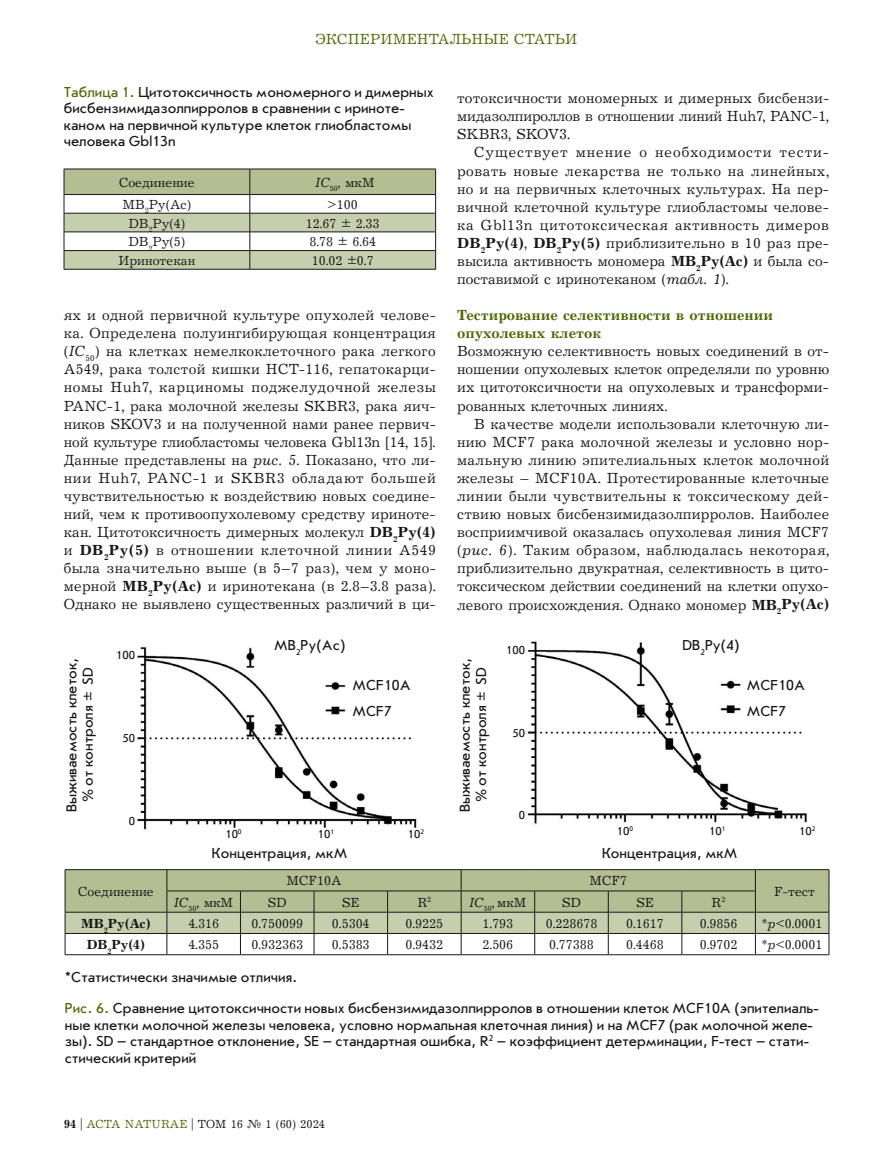
<style>
.page{position:relative;width:893px;height:1170px;background:#fff}
.page>*{position:absolute;margin:0;border:0;box-sizing:border-box;transform-origin:0 0}
.t1{font:15px/18px "Journal";color:#181716;text-align:justify}
.t2{font:15px/16.5px "Journal Sans C";color:#181716}
.t3{font:700 15px/18px "Journal";color:#4e6804}
.t4{font:15px "Journal";letter-spacing:.01em;color:#4e6804}
.t5{font:13.5px "Journal";color:#181716}
.t6{font:700 13.5px "Journal";color:#181716}
.t7{font:12px "Journal";letter-spacing:.005em;color:#181716}
.t8{font:12px "Journal Sans C";color:#181716}
.s1{color:#4e6804}
.s2{font-style:italic}
.s3{font-weight:700}
</style>
<div class="page">
<hr style="left:64px;top:269px;width:186px;height:1px;background:#181716">
<hr style="left:250px;top:269px;width:186px;height:1px;background:#181716">
<svg style="left:64px;top:169px;width:372px;height:100px"></svg>
<hr style="left:64px;top:194px;width:186px;height:1px;background:#181716">
<hr style="left:250px;top:194px;width:186px;height:1px;background:#181716">
<img style="left:65px;top:641px;width:764px;height:315px">
<hr style="left:65px;top:954px;width:102px;height:1px;background:#181716">
<hr style="left:167px;top:954px;width:73px;height:1px;background:#181716">
<hr style="left:240px;top:954px;width:74px;height:1px;background:#181716">
<hr style="left:314px;top:954px;width:74px;height:1px;background:#181716">
<hr style="left:388px;top:954px;width:73px;height:1px;background:#181716">
<hr style="left:461px;top:954px;width:74px;height:1px;background:#181716">
<hr style="left:535px;top:954px;width:73px;height:1px;background:#181716">
<hr style="left:608px;top:954px;width:74px;height:1px;background:#181716">
<hr style="left:682px;top:954px;width:73px;height:1px;background:#181716">
<hr style="left:755px;top:954px;width:74px;height:1px;background:#181716">
<svg style="left:65px;top:869px;width:765px;height:85px"></svg>
<hr style="left:167px;top:890px;width:73px;height:1px;background:#181716">
<hr style="left:240px;top:890px;width:74px;height:1px;background:#181716">
<hr style="left:314px;top:890px;width:74px;height:1px;background:#181716">
<hr style="left:388px;top:890px;width:73px;height:1px;background:#181716">
<p class="t4" style="left:316px;top:30px;width:263px">ЭКСПЕРИМЕНТАЛЬНЫЕ СТАТЬИ</p>
<p class="t2" style="left:64px;top:84px;width:372px"><span class="s1">Таблица 1.</span> Цитотоксичность мономерного и димерных бисбензимидазолпирролов в сравнении с ириноте&shy;каном на первичной культуре клеток глиобластомы человека Gbl13n</p>
<p class="t5" style="left:119px;top:175px;width:77px">Соединение</p>
<p class="t5" style="left:316px;top:175px;width:60px"><span class="s2">IC</span><sub>50</sub>, мкМ</p>
<p class="t5" style="left:123px;top:197px;width:70px">MB<sub>2</sub>Py(Ac)</p>
<p class="t5" style="left:328px;top:197px;width:32px">&gt;100</p>
<p class="t5" style="left:128px;top:215px;width:58px">DB<sub>2</sub>Py(4)</p>
<p class="t5" style="left:306px;top:215px;width:75px">12.67 ± 2.33</p>
<p class="t5" style="left:128px;top:234px;width:58px">DB<sub>2</sub>Py(5)</p>
<p class="t5" style="left:309px;top:234px;width:68px">8.78 ± 6.64</p>
<p class="t5" style="left:118px;top:253px;width:78px">Иринотекан</p>
<p class="t5" style="left:312px;top:253px;width:63px">10.02 ±0.7</p>
<p class="t1" style="left:64px;top:307px;width:374px">ях и одной первичной культуре опухолей челове&shy;ка. Определена полуингибирующая концентрация (<span class="s2">IC</span><sub>50</sub>) на клетках немелкоклеточного рака легкого A549, рака толстой кишки HCT-116, гепатокарци&shy;номы Huh7, карциномы поджелудочной железы PANC-1, рака молочной железы SKBR3, рака яич&shy;ников SKOV3 и на полученной нами ранее первич&shy;ной культуре глиобластомы человека Gbl13n [14, 15].<br>Данные представлены на <span class="s2">рис. 5</span>. Показано, что ли&shy;нии Huh7, PANC-1 и SKBR3 обладают большей чувствительностью к воздействию новых соедине&shy;ний, чем к противоопухолевому средству ириноте&shy;кан. Цитотоксичность димерных молекул <span class="s3">DB</span><sub>2</sub><span class="s3">Py(4) </span>и <span class="s3">DB</span><sub>2</sub><span class="s3">Py(5)</span> в отношении клеточной линии A549 была значительно выше (в 5–7 раз), чем у моно&shy;мерной <span class="s3">MB</span><sub>2</sub><span class="s3">Py(Ac)</span> и иринотекана (в 2.8–3.8 раза).<br>Однако не выявлено существенных различий в ци-</p>
<p class="t1" style="left:457px;top:90px;width:374px">тотоксичности мономерных и димерных бисбензи&shy;мидазолпироллов в отношении линий Huh7, PANC-1, SKBR3, SKOV3.</p>
<p class="t1" style="left:457px;top:144px;width:374px;text-indent:17px">Существует мнение о необходимости тести&shy;ровать новые лекарства не только на линейных, но и на первичных клеточных культурах. На пер&shy;вичной клеточной культуре глиобластомы челове&shy;ка Gbl13n цитотоксическая активность димеров <span class="s3">DB</span><sub>2</sub><span class="s3">Py(4)</span>, <span class="s3">DB</span><sub>2</sub><span class="s3">Py(5)</span> приблизительно в 10 раз пре&shy;высила активность мономера <span class="s3">MB</span><sub>2</sub><span class="s3">Py(Ac)</span> и была со&shy;поставимой с иринотеканом (<span class="s2">табл. 1</span>).</p>
<p class="t3" style="left:457px;top:306px;width:317px">Тестирование селективности в отношении опухолевых клеток</p>
<p class="t1" style="left:457px;top:343px;width:374px">Возможную селективность новых соединений в от&shy;ношении опухолевых клеток определяли по уровню их цитотоксичности на опухолевых и трансформи&shy;рованных клеточных линиях.</p>
<p class="t1" style="left:457px;top:415px;width:374px;text-indent:17px">В качестве модели использовали клеточную ли&shy;нию MCF7 рака молочной железы и условно нор&shy;мальную линию эпителиальных клеток молочной железы – MCF10A. Протестированные клеточные линии были чувствительны к токсическому дей&shy;ствию новых бисбензимидазолпирролов. Наиболее восприимчивой оказалась опухолевая линия MCF7 (<span class="s2">рис. 6</span>). Таким образом, наблюдалась некоторая, приблизительно двукратная, селективность в цито&shy;токсическом действии соединений на клетки опухо&shy;левого происхождения. Однако мономер <span class="s3">МB</span><sub>2</sub><span class="s3">Py(Ac)</span></p>
<p class="t2" style="left:274px;top:637px;width:73px">MB<sub>2</sub>Py(Ac)</p>
<p class="t2" style="left:682px;top:637px;width:59px">DB<sub>2</sub>Py(4)</p>
<p class="t2" style="left:352px;top:673px;width:60px;line-height:25.5px">MCF10A<br>MCF7</p>
<p class="t2" style="left:747px;top:673px;width:60px;line-height:25.5px">MCF10A<br>MCF7</p>
<p class="t8" style="left:506px;top:644px;width:20px">100</p>
<p class="t8" style="left:116px;top:649px;width:20px">100</p>
<p class="t2" style="left:64px;top:812px;width:156px;text-align:center;rotate:-90deg">Выживаемость клеток, % от контроля ± SD</p>
<p class="t2" style="left:457px;top:812px;width:156px;text-align:center;rotate:-90deg">Выживаемость клеток, % от контроля ± SD</p>
<p class="t2" style="left:212px;top:845px;width:137px">Концентрация, мкМ</p>
<p class="t2" style="left:602px;top:845px;width:137px">Концентрация, мкМ</p>
<p class="t8" style="left:512px;top:726px;width:14px">50</p>
<p class="t8" style="left:122px;top:732px;width:14px">50</p>
<p class="t8" style="left:519px;top:809px;width:8px">0</p>
<p class="t8" style="left:129px;top:814px;width:8px">0</p>
<p class="t8" style="left:225px;top:828px;width:18px">10<sup>0</sup></p>
<p class="t8" style="left:318px;top:828px;width:18px">10<sup>1</sup></p>
<p class="t8" style="left:408px;top:828px;width:18px">10<sup>2</sup></p>
<p class="t8" style="left:617px;top:824px;width:18px">10<sup>0</sup></p>
<p class="t8" style="left:709px;top:824px;width:18px">10<sup>1</sup></p>
<p class="t8" style="left:799px;top:824px;width:18px">10<sup>2</sup></p>
<p class="t5" style="left:78px;top:883px;width:77px">Соединение</p>
<p class="t5" style="left:287px;top:873px;width:56px">MCF10A</p>
<p class="t5" style="left:590px;top:873px;width:39px">MCF7</p>
<p class="t5" style="left:174px;top:894px;width:60px"><span class="s2">IC</span><sub>50</sub>, мкM</p>
<p class="t5" style="left:268px;top:894px;width:20px">SD</p>
<p class="t5" style="left:342px;top:894px;width:19px">SE</p>
<p class="t5" style="left:417px;top:894px;width:15px">R<sup>2</sup></p>
<p class="t5" style="left:469px;top:894px;width:58px"><span class="s2">IC</span><sub>50</sub>, мкM</p>
<p class="t5" style="left:562px;top:894px;width:20px">SD</p>
<p class="t5" style="left:636px;top:894px;width:19px">SE</p>
<p class="t5" style="left:712px;top:894px;width:15px">R<sup>2</sup></p>
<p class="t5" style="left:774px;top:883px;width:43px">F-тест</p>
<p class="t6" style="left:81px;top:915px;width:71px">MB<sub>2</sub>Py(Ac)</p>
<p class="t5" style="left:188px;top:915px;width:32px">4.316</p>
<p class="t5" style="left:251px;top:915px;width:53px">0.750099</p>
<p class="t5" style="left:332px;top:915px;width:39px">0.5304</p>
<p class="t5" style="left:406px;top:915px;width:39px">0.9225</p>
<p class="t5" style="left:483px;top:915px;width:32px">1.793</p>
<p class="t5" style="left:546px;top:915px;width:53px">0.228678</p>
<p class="t5" style="left:626px;top:915px;width:39px">0.1617</p>
<p class="t5" style="left:700px;top:915px;width:39px">0.9856</p>
<p class="t5" style="left:762px;top:915px;width:62px">*<span class="s2">p</span>&lt;0.0001</p>
<p class="t6" style="left:87px;top:936px;width:60px">DB<sub>2</sub>Py(4)</p>
<p class="t5" style="left:188px;top:936px;width:32px">4.355</p>
<p class="t5" style="left:251px;top:936px;width:53px">0.932363</p>
<p class="t5" style="left:332px;top:936px;width:39px">0.5383</p>
<p class="t5" style="left:406px;top:936px;width:39px">0.9432</p>
<p class="t5" style="left:483px;top:936px;width:32px">2.506</p>
<p class="t5" style="left:549px;top:936px;width:46px">0.77388</p>
<p class="t5" style="left:626px;top:936px;width:39px">0.4468</p>
<p class="t5" style="left:700px;top:936px;width:39px">0.9702</p>
<p class="t5" style="left:762px;top:937px;width:62px">*<span class="s2">p</span>&lt;0.0001</p>
<p class="t2" style="left:65px;top:969px;width:234px">*Cтатистически значимые отличия.</p>
<p class="t2" style="left:65px;top:1000px;width:755px"><span class="s1">Рис. 6.</span> Сравнение цитотоксичности новых бисбензимидазолпирролов в отношении клеток MCF10A (эпителиаль&shy;ные клетки молочной железы человека, условно нормальная клеточная линия) и на MCF7 (рак молочной желе&shy;зы). SD – стандартное отклонение, SE – стандартная ошибка, R<sup>2</sup> – коэффициент детерминации, F-тест – стати&shy;стический критерий</p>
<p class="t7" style="left:64px;top:1116px;width:263px"><span class="s3">94</span> | <span class="s1">ACTA NATURAE</span> | ТОМ 16 № 1 (60) 2024</p>
</div>
